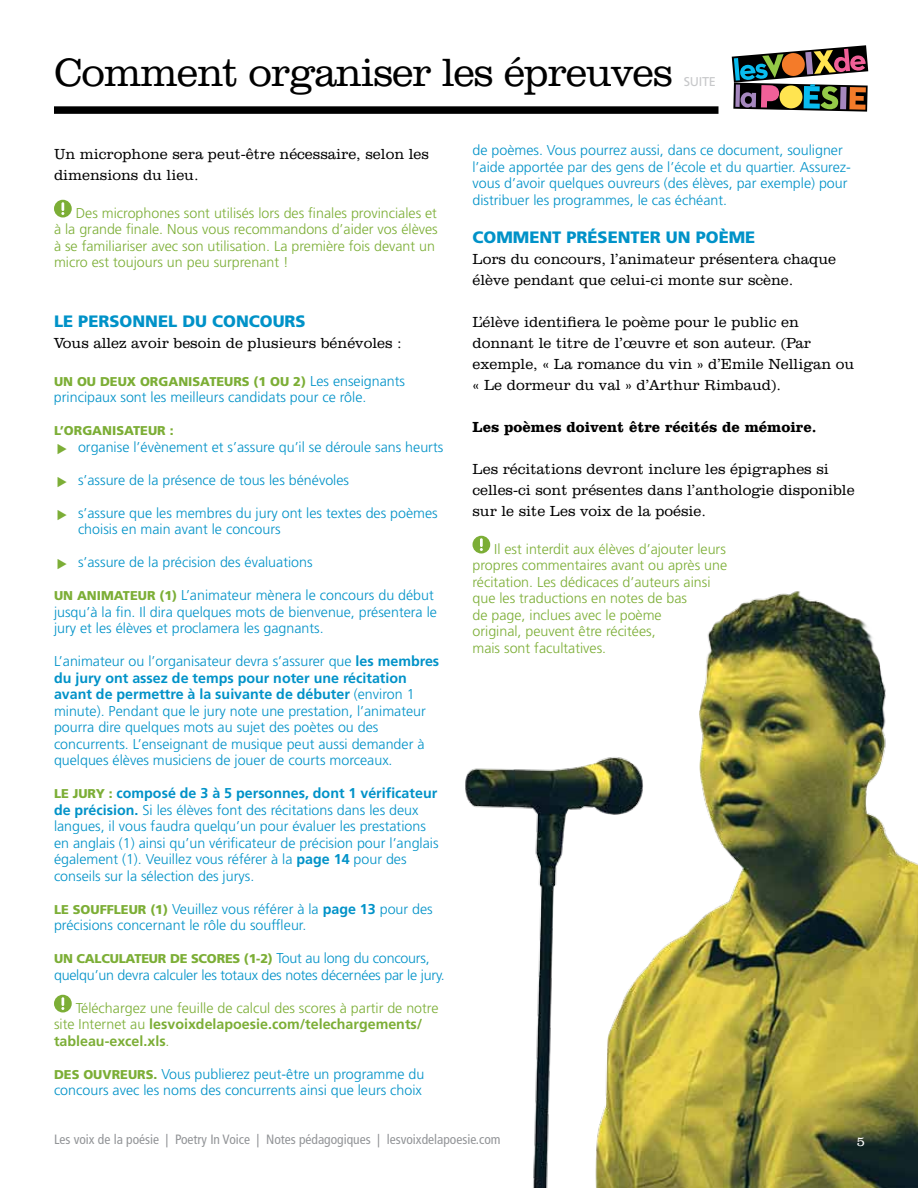
<style>
.page{position:relative;width:918px;height:1188px;background:#fff}
.page>*{position:absolute;margin:0;border:0;box-sizing:border-box;transform-origin:0 0}
.t1{font:300 40.5px "Clarendon BT";letter-spacing:-.03em;color:#000}
.t2{font:900 16.5px "Frutiger LT Std";color:#0092c8}
.t3{font:300 15px/21px "Clarendon BT";color:#000}
.t4{font:700 15px "Clarendon BT";color:#000}
.t5{font:300 14.25px/16.5px "Frutiger LT Std";color:#0092c8}
.t6{font:300 14.25px/16.5px "Frutiger LT Std";color:#7cae36}
.t7{font:condensed 13.5px "Frutiger LT Std";color:#939598}
.t8{font:300 13.5px "Clarendon BT";color:#fff}
.t9{font:900 12.75px "Frutiger LT Std";color:#7cae36}
.t10{font:12.75px "Frutiger LT Std";letter-spacing:-.02em;color:#c7c8ca}
.s1{font-weight:300;font-size:14.25px;color:#0092c8}
.s2{font-weight:900;font-size:12.75px;color:#7cae36}
.s3{font-weight:700}
</style>
<div class="page">
<svg style="left:732px;top:45px;width:136px;height:67px"></svg>
<img style="left:465px;top:591px;width:453px;height:597px">
<svg style="left:54px;top:200px;width:18px;height:18px"></svg>
<svg style="left:54px;top:995px;width:18px;height:17px"></svg>
<svg style="left:473px;top:536px;width:17px;height:18px"></svg>
<div style="left:54px;top:106px;width:664px;height:8px;background:#000"></div>
<h1 class="t1" style="left:54px;top:48px;width:620px">Comment organiser les épreuves</h1>
<p class="t10" style="left:684px;top:74px;width:34px">SUITE</p>
<p class="t3" style="left:54px;top:143px;width:377px">Un microphone sera peut-être nécessaire, selon les dimensions du lieu.</p>
<p class="t6" style="left:54px;top:205px;width:385px;text-indent:22px">Des microphones sont utilisés lors des finales provinciales et à la grande finale. Nous vous recommandons d’aider vos élèves à se familiariser avec son utilisation. La première fois devant un micro est toujours un peu surprenant !</p>
<p class="t2" style="left:54px;top:311px;width:253px">LE PERSONN EL DU CONCOURS</p>
<p class="t3" style="left:54px;top:332px;width:349px">Vous allez avoir besoin de plusieurs bénévoles :</p>
<p class="t9" style="left:54px;top:373px;width:353px">UN OU DEUX ORGANISATEURS (1 OU 2) <span class="s1">Les enseignants</span></p>
<p class="t5" style="left:54px;top:389px;width:314px">principaux sont les meilleurs candidats pour ce rôle.</p>
<p class="t9" style="left:54px;top:423px;width:121px">L’ORGANISATEUR :</p>
<p class="t5" style="left:78px;top:439px;width:367px">organise l’évènement et s’assure qu’il se déroule sans heurts</p>
<p class="t5" style="left:78px;top:472px;width:273px">s’assure de la présence de tous les bénévoles</p>
<p class="t5" style="left:78px;top:505px;width:361px">s’assure que les membres du jury ont les textes des poèmes choisis en main avant le concours</p>
<p class="t5" style="left:78px;top:554px;width:236px">s’assure de la précision des évaluations</p>
<p class="t5" style="left:54px;top:587px;width:385px"><span class="s2">UN ANIMATEUR (1)</span> L’animateur mènera le concours du début jusqu’à la fin. Il dira quelques mots de bienvenue, présentera le jury et les élèves et proclamera les gagnants.</p>
<p class="t5" style="left:54px;top:653px;width:387px">L’animateur ou l’organisateur devra s’assurer que <span class="s3">les membres du jury ont assez de temps pour noter une récitation avant de permettre à la suivante de débuter</span> (environ 1 minute). Pendant que le jury note une prestation, l’animateur pourra dire quelques mots au sujet des poètes ou des concurrents. L’enseignant de musique peut aussi demander à quelques élèves musiciens de jouer de courts morceaux.</p>
<p class="t5" style="left:54px;top:785px;width:386px"><span class="s2">LE JURY :</span> <span class="s3">composé de 3 à 5 personnes, dont 1 vérificateur de précision.</span> Si les élèves font des récitations dans les deux langues, il vous faudra quelqu’un pour évaluer les prestations en anglais (1) ainsi qu’un vérificateur de précision pour l’anglais également (1). Veuillez vous référer à la <span class="s3">page 14</span> pour des conseils sur la sélection des jurys.</p>
<p class="t5" style="left:54px;top:901px;width:380px"><span class="s2">LE SOUFFLEUR (1)</span> Veuillez vous référer à la <span class="s3">page 13</span> pour des précisions concernant le rôle du souffleur.</p>
<p class="t9" style="left:54px;top:951px;width:377px">UN CALCULATEUR DE SCORES (1-2) <span class="s1">Tout au long du concours,</span></p>
<p class="t5" style="left:54px;top:967px;width:392px">quelqu’un devra calculer les totaux des notes décernées par le jury.</p>
<p class="t6" style="left:54px;top:1000px;width:386px;text-indent:22px">Téléchargez une feuille de calcul des scores à partir de notre site Internet au <span class="s3">lesvoixdelapoesie.com/telechargements/ tableau-excel.xls</span>.</p>
<p class="t5" style="left:54px;top:1066px;width:372px"><span class="s2">DES OUVREURS.</span> Vous publierez peut-être un programme du concours avec les noms des concurrents ainsi que leurs choix</p>
<p class="t5" style="left:472px;top:142px;width:380px">de poèmes. Vous pourrez aussi, dans ce document, souligner l’aide apportée par des gens de l’école et du quartier. Assurez&shy;vous d’avoir quelques ouvreurs (des élèves, par exemple) pour distribuer les programmes, le cas échéant.</p>
<p class="t2" style="left:472px;top:227px;width:284px">COMMENT PRÉSENTER UN POÈME</p>
<p class="t3" style="left:472px;top:248px;width:365px">Lors du concours, l’animateur présentera chaque élève pendant que celui-ci monte sur scène.</p>
<p class="t3" style="left:472px;top:311px;width:383px">L’élève identifiera le poème pour le public en donnant le titre de l’œuvre et son auteur. (Par exemple, « La romance du vin » d’Emile Nelligan ou « Le dormeur du val » d’Arthur Rimbaud).</p>
<p class="t4" style="left:472px;top:418px;width:345px">Les poèmes doivent être récités de mémoire.</p>
<p class="t3" style="left:472px;top:458px;width:384px">Les récitations devront inclure les épigraphes si celles-ci sont présentes dans l’anthologie disponible sur le site Les voix de la poésie.</p>
<p class="t6" style="left:473px;top:541px;width:256px;text-indent:22px">Il est interdit aux élèves d’ajouter leurs propres commentaires avant ou après une récitation. Les dédicaces d’auteurs ainsi que les traductions en notes de bas<br>de page, inclues avec le poème<br>original, peuvent être récitées,<br>mais sont facultatives.</p>
<p class="t7" style="left:54px;top:1132px;width:448px">Les voix de la poésie | Poetry In Voice | Notes pédagogiques | lesvoixdelapoesie.com</p>
<p class="t8" style="left:857px;top:1133px;width:10px">5</p>
</div>
